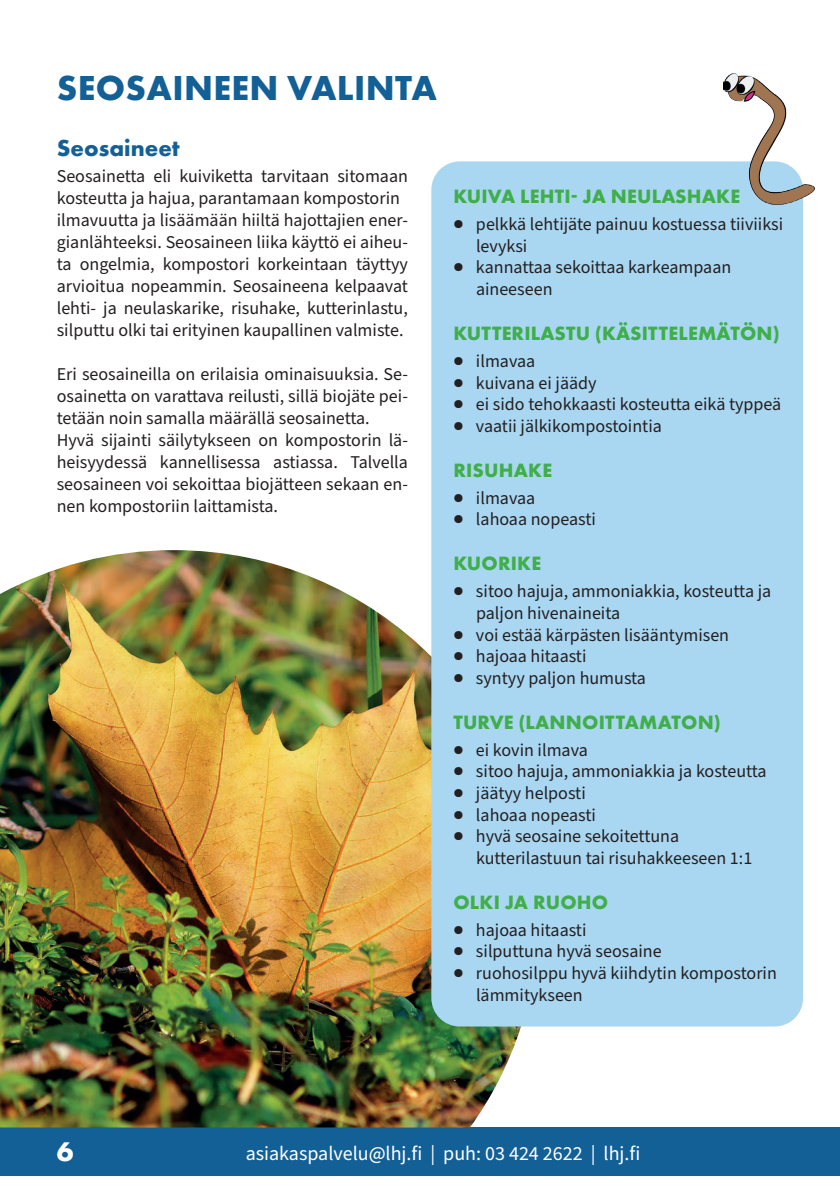
<style>
.page{position:relative;width:840px;height:1191px;background:#fff}
.page>*{position:absolute;margin:0;border:0;box-sizing:border-box;transform-origin:0 0}
.Iso_Otsikko{font:700 36px "Futura PT";letter-spacing:.01em;color:#136097}
.t1{font:700 28px "Futura PT";color:#fff}
.Otsikko{font:700 24px "Futura PT";color:#136097}
.Kyllä_otsikko{font:700 20px "Futura PT";letter-spacing:.01em;color:#40ae49}
.t2{font:20px "Source Sans Pro";color:#fff}
.Leipis{font:18px/22px "Source Sans Pro";color:#231f20}
</style>
<div class="page">
<div style="left:0;top:1127px;width:839px;height:48px;background:#136097"></div>
<img style="left:0;top:550px;width:538px;height:577px">
<div style="left:431px;top:161px;width:371px;height:865px;background:#a9d7f2;border-radius:28px"></div>
<img style="left:723px;top:73px;width:91px;height:131px">
<p class="Iso_Otsikko" style="left:57px;top:64px;width:381px">SEOSAINEEN VALINTA</p>
<p class="Otsikko" style="left:57px;top:133px;width:124px">Seosaineet</p>
<p class="Leipis" style="left:57px;top:166px;width:352px">Seosainetta eli kuiviketta tarvitaan sitomaan kosteutta ja hajua, parantamaan kompostorin</p>
<p class="Leipis" style="left:57px;top:210px;width:352px;text-align:justify">ilmavuutta ja lisäämään hiiltä hajottajien ener&shy;gianlähteeksi. Seosaineen liika käyttö ei aiheu&shy;ta ongelmia, kompostori korkeintaan täyttyy arvioitua nopeammin. Seosaineena kelpaavat lehti- ja neulaskarike, risuhake, kutterinlastu, silputtu olki tai erityinen kaupallinen valmiste.</p>
<p class="Leipis" style="left:57px;top:364px;width:352px;text-align:justify">Eri seosaineilla on erilaisia ominaisuuksia. Se&shy;osainetta on varattava reilusti, sillä biojäte pei&shy;tetään noin samalla määrällä seosainetta.</p>
<p class="Leipis" style="left:57px;top:430px;width:352px;text-align:justify">Hyvä sijainti säilytykseen on kompostorin lä&shy;heisyydessä kannellisessa astiassa. Talvella seosaineen voi sekoittaa biojätteen sekaan en&shy;nen kompostoriin laittamista.</p>
<p class="Kyllä_otsikko" style="left:453px;top:183px;width:288px">KUIVA LEHTI- JA NEULASHAKE</p>
<p class="Leipis" style="left:475px;top:214px;width:308px;text-indent:-23px">● pelkkä lehtijäte painuu kostuessa tiiviiksi levyksi</p>
<p class="Leipis" style="left:475px;top:257px;width:257px;text-indent:-23px">● kannattaa sekoittaa karkeampaan aineeseen</p>
<p class="Kyllä_otsikko" style="left:453px;top:320px;width:328px">KUTTERILASTU (KÄSITTELEMÄTÖN)</p>
<p class="Leipis" style="left:453px;top:350px;width:83px">● ilmavaa</p>
<p class="Leipis" style="left:453px;top:372px;width:145px">● kuivana ei jäädy</p>
<p class="Leipis" style="left:453px;top:394px;width:329px">● ei sido tehokkaasti kosteutta eikä typpeä</p>
<p class="Leipis" style="left:453px;top:415px;width:210px">● vaatii jälkikompostointia</p>
<p class="Kyllä_otsikko" style="left:453px;top:457px;width:100px">RISUHAKE</p>
<p class="Leipis" style="left:453px;top:487px;width:83px">● ilmavaa</p>
<p class="Leipis" style="left:453px;top:509px;width:144px">● lahoaa nopeasti</p>
<p class="Kyllä_otsikko" style="left:453px;top:550px;width:89px">KUORIKE</p>
<p class="Leipis" style="left:475px;top:581px;width:296px;text-indent:-23px">● sitoo hajuja, ammoniakkia, kosteutta ja paljon hivenaineita</p>
<p class="Leipis" style="left:453px;top:624px;width:277px">● voi estää kärpästen lisääntymisen</p>
<p class="Leipis" style="left:453px;top:646px;width:135px">● hajoaa hitaasti</p>
<p class="Leipis" style="left:453px;top:667px;width:194px">● syntyy paljon humusta</p>
<p class="Kyllä_otsikko" style="left:453px;top:709px;width:269px">TURVE (LANNOITTAMATON)</p>
<p class="Leipis" style="left:453px;top:739px;width:136px">● ei kovin ilmava</p>
<p class="Leipis" style="left:453px;top:761px;width:315px">● sitoo hajuja, ammoniakkia ja kosteutta</p>
<p class="Leipis" style="left:453px;top:782px;width:134px">● jäätyy helposti</p>
<p class="Leipis" style="left:453px;top:804px;width:144px">● lahoaa nopeasti</p>
<p class="Leipis" style="left:475px;top:826px;width:277px;text-indent:-23px">● hyvä seosaine sekoitettuna kutterilastuun tai risuhakkeeseen 1:1</p>
<p class="Kyllä_otsikko" style="left:453px;top:889px;width:156px">OLKI JA RUOHO</p>
<p class="Leipis" style="left:453px;top:919px;width:135px">● hajoaa hitaasti</p>
<p class="Leipis" style="left:453px;top:941px;width:210px">● silputtuna hyvä seosaine</p>
<p class="Leipis" style="left:475px;top:962px;width:302px;text-indent:-23px">● ruohosilppu hyvä kiihdytin kompostorin lämmitykseen</p>
<h2 class="t1" style="left:57px;top:1134px;width:18px">6</h2>
<p class="t2" style="left:245px;top:1139px;width:396px">asiakaspalvelu@lhj.fi | puh: 03 424 2622 | lhj.fi</p>
</div>
